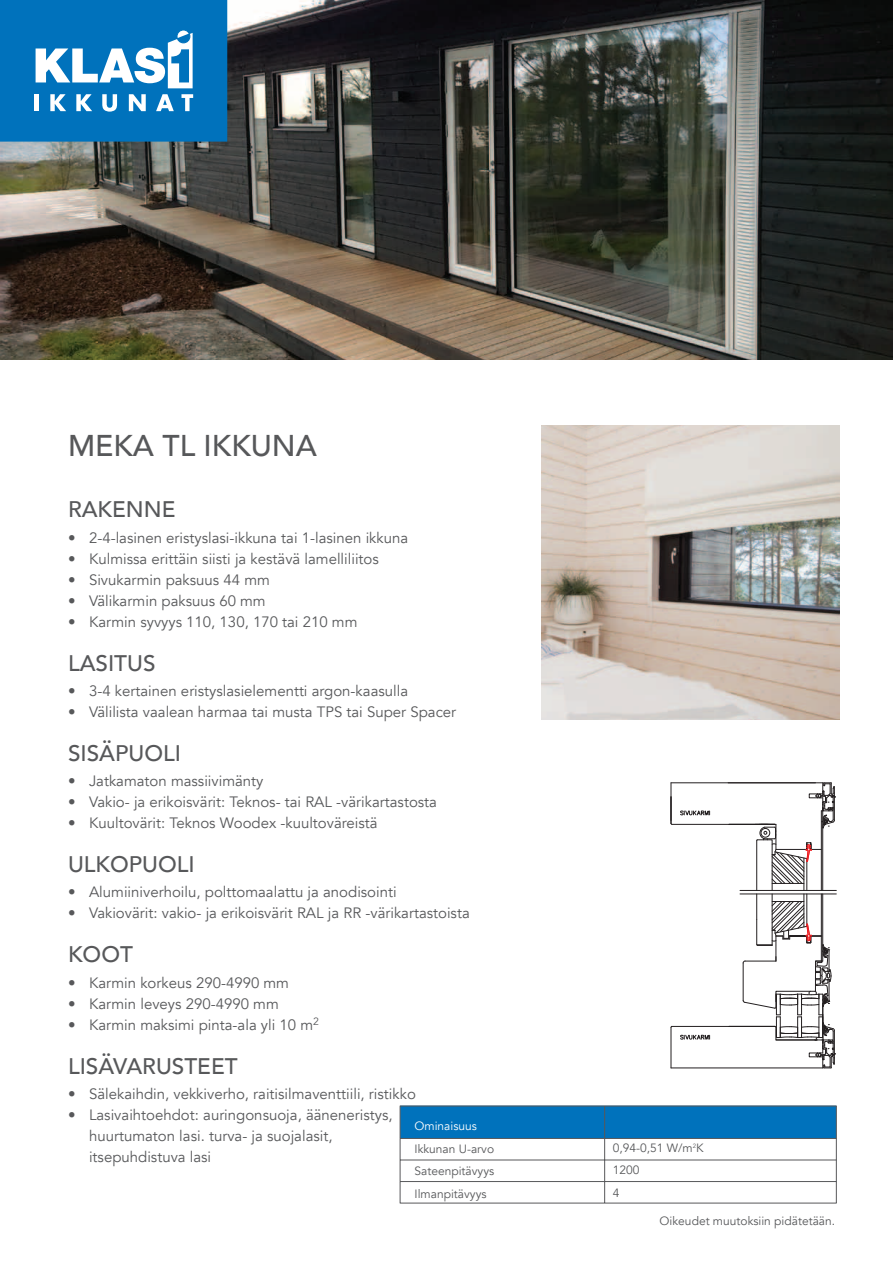
<style>
.page{position:relative;width:893px;height:1263px;background:#fff}
.page>*{position:absolute;margin:0;border:0;box-sizing:border-box;transform-origin:0 0}
.t1{font:500 30px "Avenir";color:#57585a}
.t2{font:500 22.5px "Avenir";color:#57585a}
.t3{font:15px/21px "Avenir";color:#57585a}
.t4{font:12px/22.5px "Avenir";color:#57585a;text-align:justify}
.t5{font:12px "Avenir";color:#fff}
</style>
<div class="page">
<svg style="left:400px;top:1106px;width:437px;height:97px"></svg>
<hr style="left:400px;top:1203px;width:205px;height:1px;background:#57585a">
<hr style="left:605px;top:1203px;width:232px;height:1px;background:#57585a">
<img style="left:1px;top:1px;width:892px;height:358px">
<div style="left:1px;top:1px;width:226px;height:140px;background:#0072bc"></div>
<div style="left:0;top:0;width:227px;height:142px;border:1px solid #0072bc"></div>
<hr style="left:34px;top:94px;width:4px;height:17px;background:#fff">
<svg style="left:50px;top:94px;width:16px;height:17px"></svg>
<svg style="left:76px;top:94px;width:16px;height:17px"></svg>
<svg style="left:102px;top:94px;width:15px;height:18px"></svg>
<svg style="left:129px;top:94px;width:17px;height:17px"></svg>
<svg style="left:156px;top:94px;width:18px;height:17px"></svg>
<svg style="left:181px;top:94px;width:12px;height:17px"></svg>
<svg style="left:36px;top:30px;width:157px;height:58px"></svg>
<div style="left:177px;top:30px;width:13px;height:13px;border:1px solid #0072bc;border-radius:50%"></div>
<hr style="left:671px;top:1068px;width:152px;height:1px;background:#231f20">
<hr style="left:671px;top:782px;width:152px;height:1px;background:#231f20">
<hr style="left:740px;top:890px;width:96px;height:1px;background:#231f20">
<hr style="left:740px;top:894px;width:96px;height:1px;background:#231f20">
<hr style="left:672px;top:824px;width:103px;height:1px;background:#231f20">
<hr style="left:671px;top:783px;width:1px;height:40px;background:#231f20">
<svg style="left:671px;top:797px;width:1px;height:28px"></svg>
<svg style="left:680px;top:810px;width:30px;height:6px"></svg>
<hr style="left:672px;top:1026px;width:103px;height:1px;background:#231f20">
<hr style="left:671px;top:1027px;width:1px;height:41px;background:#231f20">
<svg style="left:680px;top:1034px;width:30px;height:6px"></svg>
<svg style="left:743px;top:782px;width:92px;height:287px"></svg>
<img style="left:541px;top:425px;width:299px;height:295px">
<h1 class="t1" style="left:68px;top:420px;width:155px">MEKA TL IKKUNA</h1>
<h2 class="t2" style="left:68px;top:490px;width:109px">RAKENNE</h2>
<p class="t3" style="left:68px;top:527px;width:342px">• 2-4-lasinen eristyslasi-ikkuna tai 1-lasinen ikkuna</p>
<p class="t3" style="left:68px;top:548px;width:312px">• Kulmissa erittäin siisti ja kestävä lamelliliitos</p>
<p class="t3" style="left:68px;top:569px;width:203px">• Sivukarmin paksuus 44 mm</p>
<p class="t3" style="left:68px;top:590px;width:199px">• Välikarmin paksuus 60 mm</p>
<p class="t3" style="left:68px;top:611px;width:291px">• Karmin syvyys 110, 130, 170 tai 210 mm</p>
<h2 class="t2" style="left:68px;top:643px;width:89px">LASITUS</h2>
<p class="t3" style="left:68px;top:680px;width:342px">• 3-4 kertainen eristyslasielementti argon-kaasulla</p>
<p class="t3" style="left:68px;top:701px;width:390px">• Välilista vaalean harmaa tai musta TPS tai Super Spacer</p>
<h2 class="t2" style="left:68px;top:734px;width:114px">SISÄPUOLI</h2>
<p class="t3" style="left:68px;top:771px;width:197px">• Jatkamaton massiivimänty</p>
<p class="t3" style="left:68px;top:792px;width:370px">• Vakio- ja erikoisvärit: Teknos- tai RAL -värikartastosta</p>
<p class="t3" style="left:68px;top:813px;width:311px">• Kuultovärit: Teknos Woodex -kuultoväreistä</p>
<h2 class="t2" style="left:68px;top:845px;width:128px">ULKOPUOLI</h2>
<p class="t3" style="left:68px;top:882px;width:330px">• Alumiiniverhoilu, polttomaalattu ja anodisointi</p>
<p class="t3" style="left:68px;top:903px;width:403px">• Vakiovärit: vakio- ja erikoisvärit RAL ja RR -värikartastoista</p>
<h2 class="t2" style="left:68px;top:935px;width:66px">KOOT</h2>
<p class="t3" style="left:68px;top:972px;width:223px">• Karmin korkeus 290-4990 mm</p>
<p class="t3" style="left:68px;top:993px;width:212px">• Karmin leveys 290-4990 mm</p>
<p class="t3" style="left:68px;top:1014px;width:252px">• Karmin maksimi pinta-ala yli 10 m<sup>2</sup></p>
<h2 class="t2" style="left:68px;top:1046px;width:171px">LISÄVARUSTEET</h2>
<p class="t3" style="left:68px;top:1083px;width:349px">• Sälekaihdin, vekkiverho, raitisilmaventtiili, ristikko</p>
<p class="t3" style="left:89px;top:1104px;width:305px;text-indent:-21px">• Lasivaihtoehdot: auringonsuoja, ääneneristys, huurtumaton lasi. turva- ja suojalasit, itsepuhdistuva lasi</p>
<p class="t5" style="left:414px;top:1119px;width:64px">Ominaisuus</p>
<p class="t4" style="left:414px;top:1137px;width:81px">Ikkunan U-arvo Sateenpitävyys Ilmanpitävyys</p>
<p class="t4" style="left:613px;top:1137px;width:92px;text-align:left">0,94-0,51 W/m<sup>2</sup>K<br>1200<br>4</p>
<p class="t4" style="left:660px;top:1210px;width:177px">Oikeudet muutoksiin pidätetään.</p>
</div>
